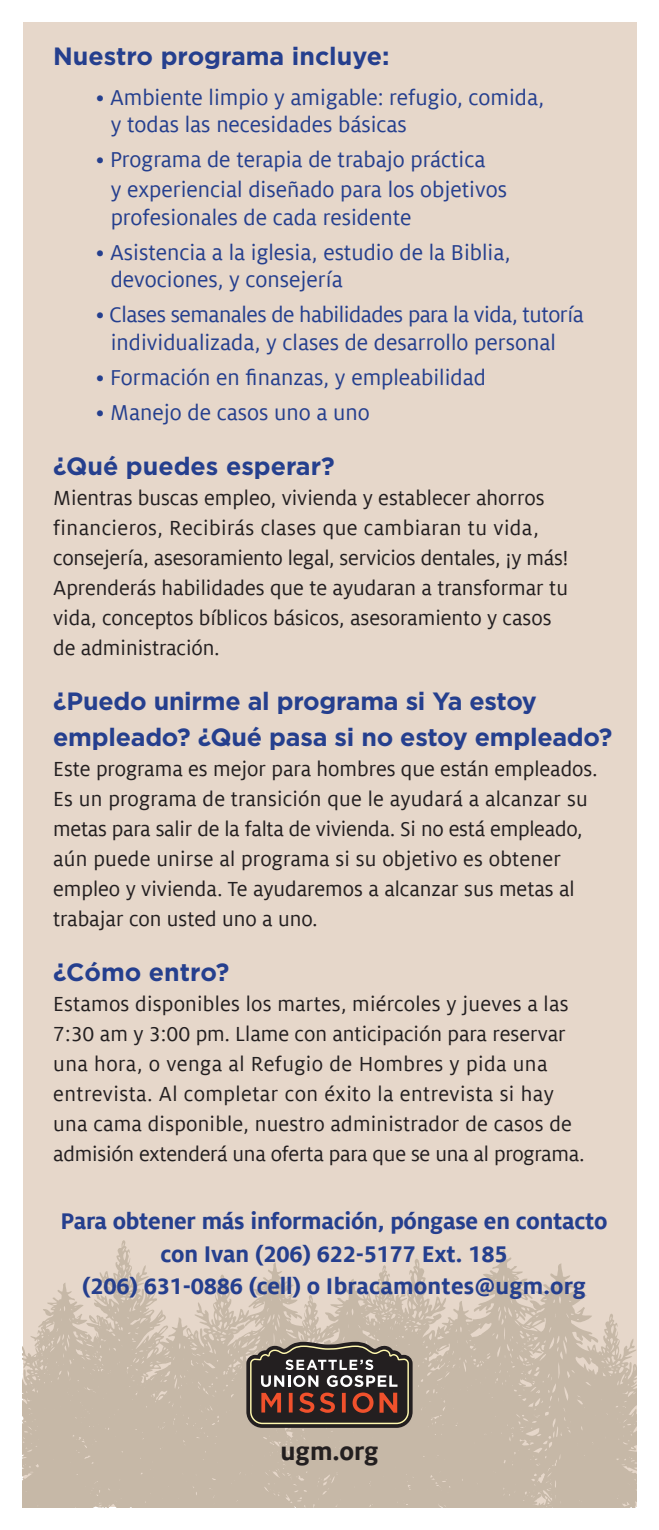
<style>
.page{position:relative;width:659px;height:1530px;background:#fff}
.page>*{position:absolute;margin:0;border:0;box-sizing:border-box;transform-origin:0 0}
.t1{font:700 27.5px "Milo Offc";color:#231f20}
.t2{font:700 25px/36px "Gotham";letter-spacing:-.01em;color:#253f8e}
.t3{font:700 25px/32.5px "Milo Offc";letter-spacing:-.01em;color:#253f8e;text-align:center}
.t4{font:700 25px "Milo Offc";letter-spacing:.01em;color:#253f8e}
.t5{font:23.75px/27.5px "Milo Offc";color:#253f8e}
.t6{font:23.75px/27.5px "Milo Offc";letter-spacing:-.02em;color:#253f8e;text-align:center}
.t7{font:22.5px/30px "Milo Offc";color:#231f20}
</style>
<div class="page">
<div style="left:22px;top:22px;width:614px;height:1486px;background:#e6d7ca"></div>
<svg style="left:22px;top:1240px;width:614px;height:268px"></svg>
<p class="t2" style="left:53px;top:38px;width:338px">Nuestro programa incluye:</p>
<p class="t5" style="left:111px;top:84px;width:435px;text-indent:-15px">• Ambiente limpio y amigable: refugio, comida, y todas las necesidades básicas</p>
<p class="t5" style="left:111px;top:145px;width:398px;line-height:30px;text-indent:-15px">• Programa de terapia de trabajo práctica<br>y experiencial diseñado para los objetivos</p>
<p class="t5" style="left:111px;top:204px;width:302px">profesionales de cada residente</p>
<p class="t5" style="left:111px;top:239px;width:401px;text-indent:-15px">• Asistencia a la iglesia, estudio de la Biblia, devociones, y consejería</p>
<p class="t6" style="left:96px;top:302px;width:490px">• Clases semanales de habilidades para la vida, tutoría individualizada, y clases de desarrollo personal</p>
<p class="t5" style="left:96px;top:364px;width:392px">• Formación en finanzas, y empleabilidad</p>
<p class="t5" style="left:96px;top:399px;width:276px">• Manejo de casos uno a uno</p>
<p class="t2" style="left:53px;top:448px;width:283px">¿Qué puedes esperar?</p>
<p class="t7" style="left:53px;top:483px;width:517px">Mientras buscas empleo, vivienda y establecer ahorros financieros, Recibirás clases que cambiaran tu vida, consejería, asesoramiento legal, servicios dentales, ¡y más!<br>Aprenderás habilidades que te ayudaran a transformar tu vida, conceptos bíblicos básicos, asesoramiento y casos de administración.</p>
<p class="t2" style="left:53px;top:683px;width:560px">¿Puedo unirme al programa si Ya estoy empleado? ¿Qué pasa si no estoy empleado?</p>
<p class="t7" style="left:53px;top:754px;width:546px">Este programa es mejor para hombres que están empleados.<br>Es un programa de transición que le ayudará a alcanzar su metas para salir de la falta de vivienda. Si no está empleado, aún puede unirse al programa si su objetivo es obtener empleo y vivienda. Te ayudaremos a alcanzar sus metas al trabajar con usted uno a uno.</p>
<p class="t2" style="left:53px;top:954px;width:178px">¿Cómo entro?</p>
<p class="t7" style="left:53px;top:989px;width:533px">Estamos disponibles los martes, miércoles y jueves a las 7:30 am y 3:00 pm. Llame con anticipación para reservar una hora, o venga al Refugio de Hombres y pida una entrevista. Al completar con éxito la entrevista si hay una cama disponible, nuestro administrador de casos de admisión extenderá una oferta para que se una al programa.</p>
<p class="t3" style="left:61px;top:1205px;width:548px">Para obtener más información, póngase en contacto con Ivan (206) 622-5177 Ext. 185</p>
<p class="t4" style="left:82px;top:1273px;width:505px">(206) 631-0886 (cell) o Ibracamontes@ugm.org</p>
<p class="t1" style="left:280px;top:1436px;width:100px">ugm.org</p>
</div>
